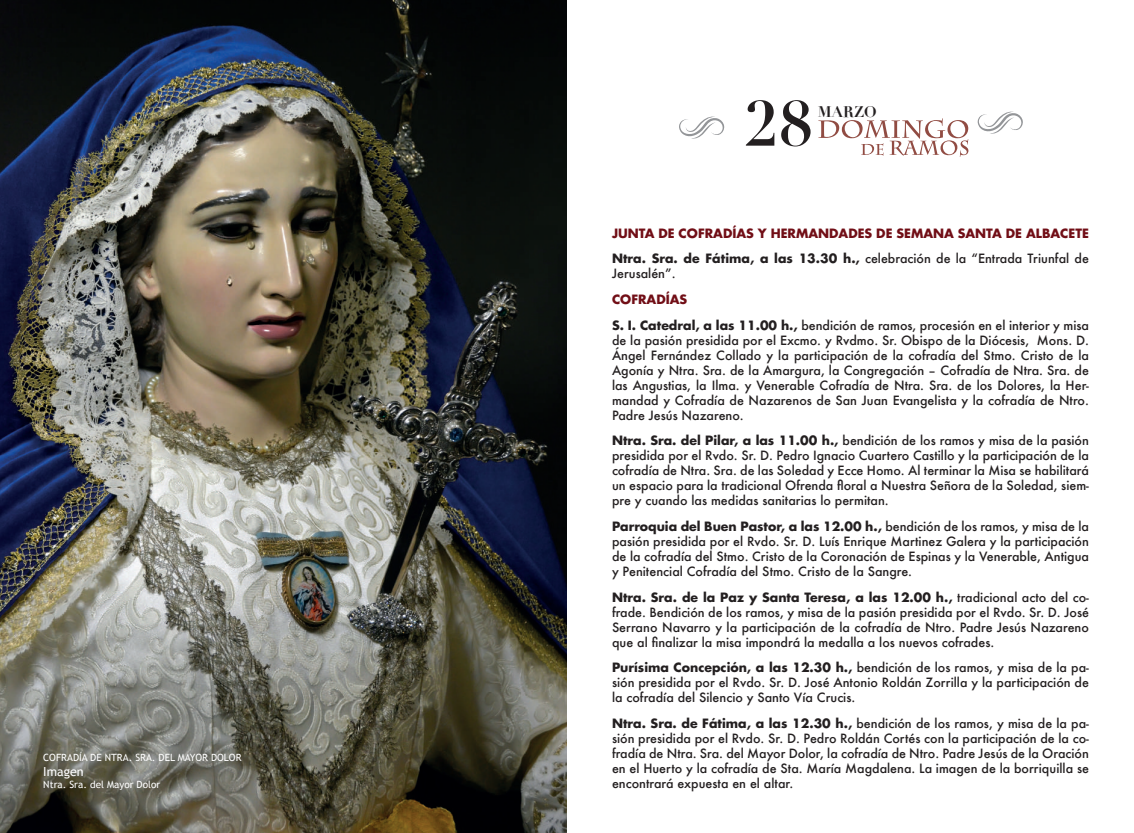
<style>
.page{position:relative;width:1134px;height:833px;background:#fff}
.page>*{position:absolute;margin:0;border:0;box-sizing:border-box;transform-origin:0 0}
.t1{font:700 62.5px "Didot";color:#231f20}
.t2{font:700 15px "Didot";color:#231f20}
.t3{font:500 12.5px/15px "Futura";color:#231f20;text-align:justify}
.t4{font:700 12.5px/25.6px "Futura";color:#710e16}
.t5{font:12.5px "Trebuchet MS";color:#fff}
.t6{font:10px "Trebuchet MS";color:#fff}
.s1{color:#231f20}
.s2{font-weight:500;color:#231f20}
.s3{font-weight:700;color:#710e16}
.s4{font-weight:700}
</style>
<div class="page">
<img style="left:0;top:0;width:567px;height:833px">
<svg style="left:818px;top:118px;width:150px;height:39px"></svg>
<svg style="left:978px;top:111px;width:45px;height:23px"></svg>
<svg style="left:679px;top:116px;width:46px;height:23px"></svg>
<p class="t6" style="left:43px;top:751px;width:200px">COFRADÍA DE NTRA. SRA. DEL MAYOR DOLOR</p>
<p class="t5" style="left:43px;top:764px;width:42px">Imagen</p>
<p class="t6" style="left:43px;top:778px;width:119px">Ntra. Sra. del Mayor Dolor</p>
<h1 class="t1" style="left:744px;top:85px;width:71px">28</h1>
<p class="t2" style="left:818px;top:102px;width:60px">MARZO</p>
<p class="t4" style="left:612px;top:220px;width:478px">JUNTA DE COFRADÍAS Y HERMANDADES DE SEMANA SANTA DE ALBACETE<br><span class="s1">Ntra. Sra. de Fátima, a las 13.30 h.,</span> <span class="s2">celebración de la “Entrada Triunfal de</span></p>
<p class="t3" style="left:612px;top:266px;width:65px">Jerusalén”.</p>
<p class="t3" style="left:612px;top:286px;width:478px;line-height:25.6px"><span class="s3">COFRADÍAS<br></span><span class="s4">S. I. Catedral, a las 11.00 h.,</span> bendición de ramos, procesión en el interior y misa</p>
<p class="t3" style="left:612px;top:332px;width:478px">de la pasión presidida por el Excmo. y Rvdmo. Sr. Obispo de la Diócesis, Mons. D.<br>Ángel Fernández Collado y la participación de la cofradía del Stmo. Cristo de la Agonía y Ntra. Sra. de la Amargura, la Congregación – Cofradía de Ntra. Sra. de las Angustias, la Ilma. y Venerable Cofradía de Ntra. Sra. de los Dolores, la Her&shy;mandad y Cofradía de Nazarenos de San Juan Evangelista y la cofradía de Ntro.<br>Padre Jesús Nazareno.</p>
<p class="t3" style="left:612px;top:433px;width:478px"><span class="s4">Ntra. Sra. del Pilar, a las 11.00 h.,</span> bendición de los ramos y misa de la pasión presidida por el Rvdo. Sr. D. Pedro Ignacio Cuartero Castillo y la participación de la cofradía de Ntra. Sra. de las Soledad y Ecce Homo. Al terminar la Misa se habilitará un espacio para la tradicional Ofrenda floral a Nuestra Señora de la Soledad, siem&shy;pre y cuando las medidas sanitarias lo permitan.</p>
<p class="t3" style="left:612px;top:518px;width:478px"><span class="s4">Parroquia del Buen Pastor, a las 12.00 h.,</span> bendición de los ramos, y misa de la pasión presidida por el Rvdo. Sr. D. Luís Enrique Martinez Galera y la participación de la cofradía del Stmo. Cristo de la Coronación de Espinas y la Venerable, Antigua y Penitencial Cofradía del Stmo. Cristo de la Sangre.</p>
<p class="t3" style="left:612px;top:589px;width:478px"><span class="s4">Ntra. Sra. de la Paz y Santa Teresa, a las 12.00 h.,</span> tradicional acto del co&shy;frade. Bendición de los ramos, y misa de la pasión presidida por el Rvdo. Sr. D. José Serrano Navarro y la participación de la cofradía de Ntro. Padre Jesús Nazareno que al finalizar la misa impondrá la medalla a los nuevos cofrades.</p>
<p class="t3" style="left:612px;top:660px;width:478px"><span class="s4">Purísima Concepción, a las 12.30 h.,</span> bendición de los ramos, y misa de la pa&shy;sión presidida por el Rvdo. Sr. D. José Antonio Roldán Zorrilla y la participación de la cofradía del Silencio y Santo Vía Crucis.</p>
<p class="t3" style="left:612px;top:715px;width:478px"><span class="s4">Ntra. Sra. de Fátima, a las 12.30 h.,</span> bendición de los ramos, y misa de la pa&shy;sión presidida por el Rvdo. Sr. D. Pedro Roldán Cortés con la participación de la co&shy;fradía de Ntra. Sra. del Mayor Dolor, la cofradía de Ntro. Padre Jesús de la Oración en el Huerto y la cofradía de Sta. María Magdalena. La imagen de la borriquilla se encontrará expuesta en el altar.</p>
</div>
